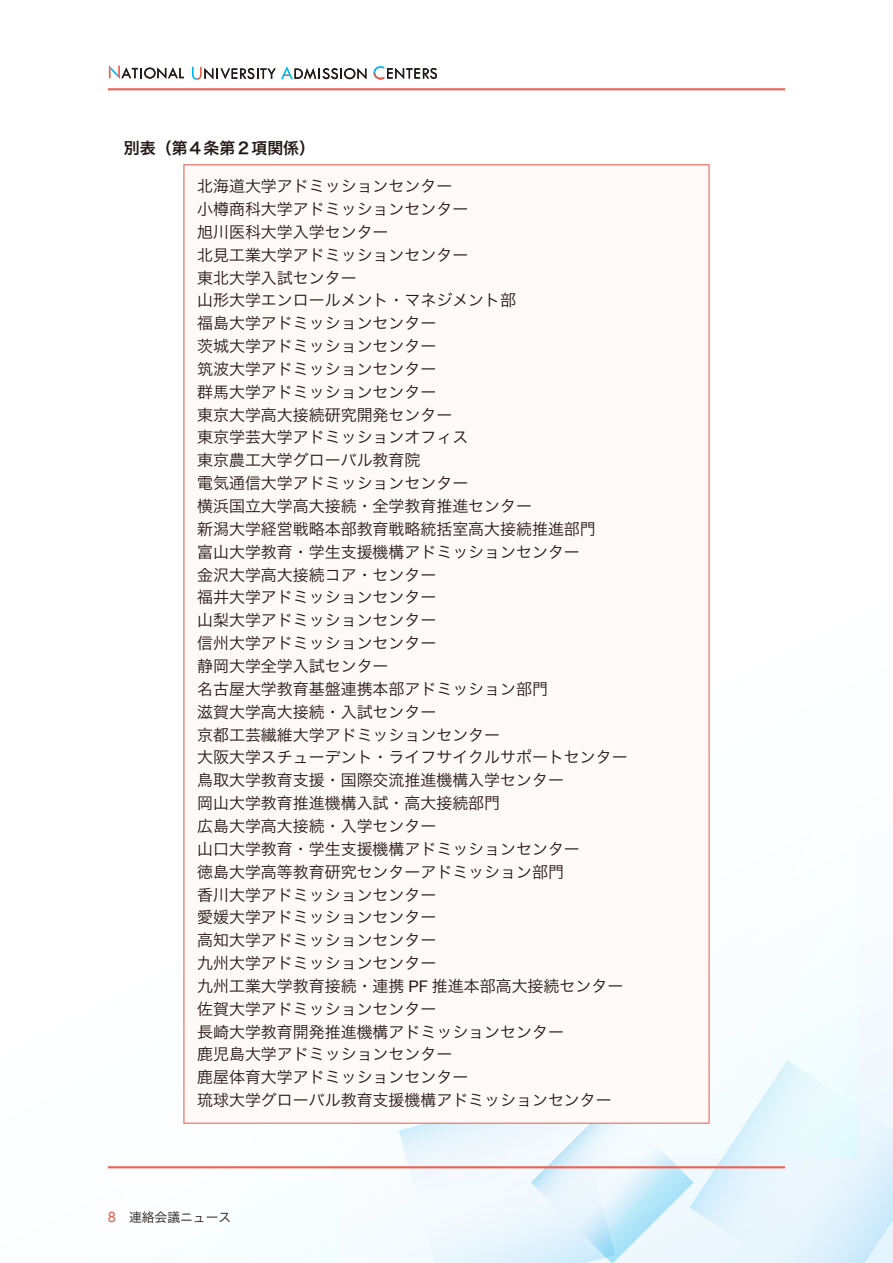
<style>
.page{position:relative;width:893px;height:1263px;background:#fff}
.page>*{position:absolute;margin:0;border:0;box-sizing:border-box;transform-origin:0 0}
.t1{font:15.9px/22.8px "Hira Kaku Std W3";color:#231916}
.t2{font:15.9px "Hira Kaku Std W6";color:#231916}
.t3{font:12.75px "Hira Kaku Std W3";color:#231916}
.s1{font-family:"Helvetica Neue"}
.s2{font-family:"Tw Cen";font-size:15.9px;color:#eb6253}
</style>
<div class="page">
<div style="left:786px;top:1005px;width:72px;height:55px;background:#f4fdfe"></div>
<svg style="left:399px;top:1060px;width:494px;height:203px"></svg>
<svg style="left:109px;top:65px;width:75px;height:14px"></svg>
<svg style="left:373px;top:66px;width:64px;height:14px"></svg>
<svg style="left:192px;top:66px;width:174px;height:14px"></svg>
<hr style="left:108px;top:88px;width:677px;height:2px;background:#eb6253">
<hr style="left:108px;top:1166px;width:677px;height:2px;background:#eb6253">
<div style="left:184px;top:165px;width:525px;height:958px;background:#fffaf8"></div>
<p class="t2" style="left:124px;top:136px;width:193px">別表（第４条第２項関係）</p>
<p class="t1" style="left:197px;top:175px;width:432px">北海道大学アドミッションセンター<br>小樽商科大学アドミッションセンター<br>旭川医科大学入学センター<br>北見工業大学アドミッションセンター<br>東北大学入試センター<br>山形大学エンロールメント・マネジメント部<br>福島大学アドミッションセンター<br>茨城大学アドミッションセンター<br>筑波大学アドミッションセンター<br>群馬大学アドミッションセンター<br>東京大学高大接続研究開発センター<br>東京学芸大学アドミッションオフィス<br>東京農工大学グローバル教育院<br>電気通信大学アドミッションセンター<br>横浜国立大学高大接続・全学教育推進センター<br>新潟大学経営戦略本部教育戦略統括室高大接続推進部門<br>富山大学教育・学生支援機構アドミッションセンター<br>金沢大学高大接続コア・センター<br>福井大学アドミッションセンター<br>山梨大学アドミッションセンター<br>信州大学アドミッションセンター<br>静岡大学全学入試センター<br>名古屋大学教育基盤連携本部アドミッション部門<br>滋賀大学高大接続・入試センター<br>京都工芸繊維大学アドミッションセンター<br>大阪大学スチューデント・ライフサイクルサポートセンター鳥取大学教育支援・国際交流推進機構入学センター<br>岡山大学教育推進機構入試・高大接続部門<br>広島大学高大接続・入学センター<br>山口大学教育・学生支援機構アドミッションセンター<br>徳島大学高等教育研究センターアドミッション部門<br>香川大学アドミッションセンター<br>愛媛大学アドミッションセンター<br>高知大学アドミッションセンター<br>九州大学アドミッションセンター<br>九州工業大学教育接続・連携 <span class="s1">PF</span> 推進本部高大接続センター佐賀大学アドミッションセンター<br>長崎大学教育開発推進機構アドミッションセンター<br>鹿児島大学アドミッションセンター<br>鹿屋体育大学アドミッションセンター<br>琉球大学グローバル教育支援機構アドミッションセンター</p>
<p class="t3" style="left:108px;top:1207px;width:125px"><span class="s2">8</span>　連絡会議ニュース</p>
</div>
